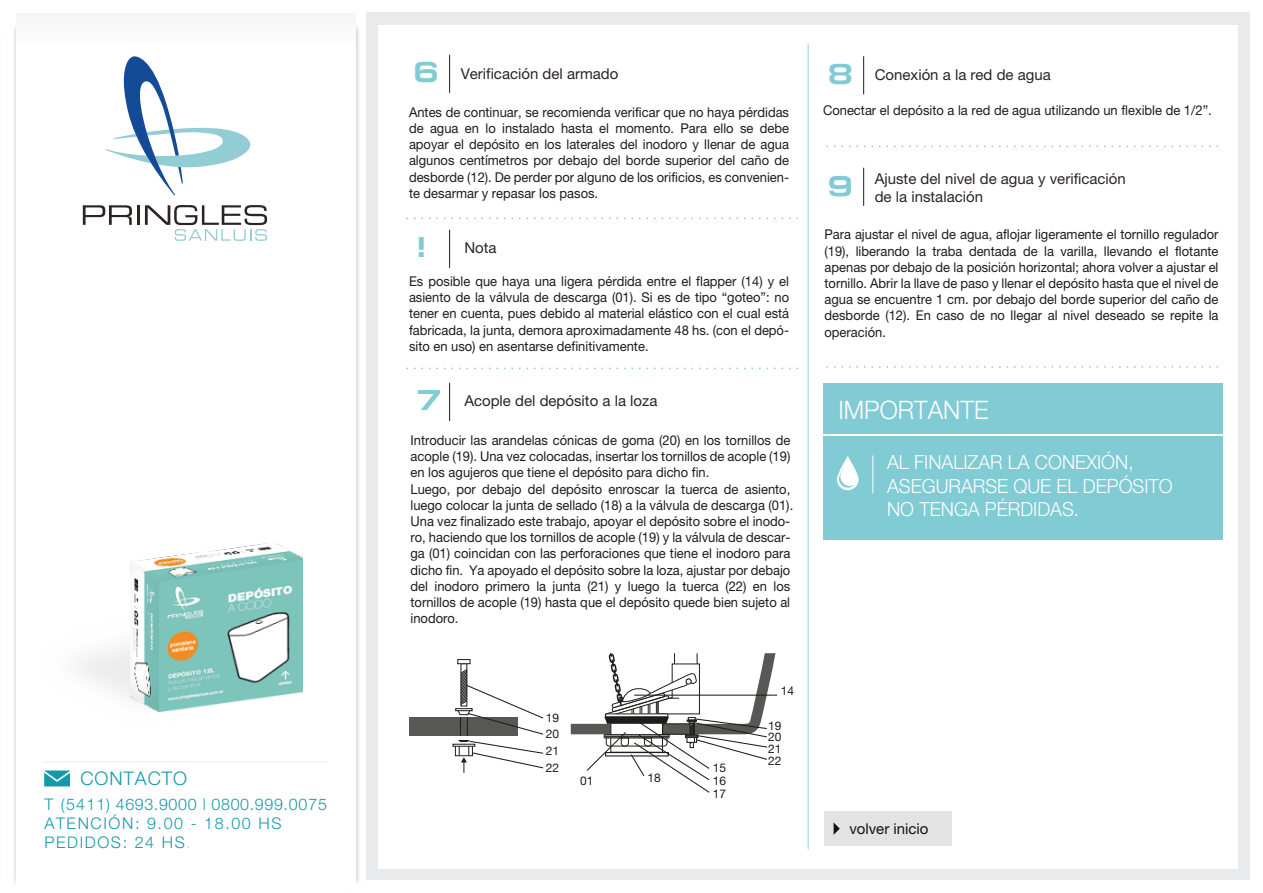
<style>
.page{position:relative;width:1263px;height:893px;background:#fff}
.page>*{position:absolute;margin:0;border:0;box-sizing:border-box;transform-origin:0 0}
.t1{font:700 28.8px "Micro Extended";color:#81cbd4}
.t2{font:300 25.5px "Helvetica Neue";color:#fff;scale:.96 1}
.t3{font:300 19.5px/23.4px "Helvetica Neue";color:#fff;scale:.96 1}
.t4{font:300 18.75px "Helvetica Neue";letter-spacing:.05em;color:#1499aa}
.t5{font:300 16.05px/19.2px "Helvetica Neue";letter-spacing:.1em;color:#1499aa}
.t6{font:15px/18px "Helvetica Neue";color:#2b2423}
.t7{font:15px "Helvetica Neue";color:#111312}
.t8{font:13.5px/16.2px "Helvetica Neue";color:#1d1d1b;text-align:justify;scale:.96 1}
.t9{font:12px/15.8px "Helvetica Neue";color:#1d1d1b}
.t10{font:12px/13.2px "Helvetica Neue";color:#1d1d1b;text-align:justify}
.s1{font-weight:200}
.s2{font-family:"Micro Extended";font-weight:700;font-size:28.8px;color:#81cbd4}
</style>
<div class="page">
<div style="left:366px;top:13px;width:884px;height:867px;background:#e9eaeb"></div>
<img style="left:290px;top:12px;width:121px;height:871px">
<div style="left:312px;top:0;width:44px;height:886px;background:#fff"></div>
<img style="left:14px;top:13px;width:69px;height:870px">
<div style="left:17px;top:0;width:43px;height:886px;background:#fff"></div>
<div style="left:17px;top:14px;width:339px;height:33px;background:#f9f9f9"></div>
<svg style="left:83px;top:205px;width:49px;height:20px"></svg>
<hr style="left:137px;top:205px;width:3px;height:20px;background:#2b2423">
<svg style="left:145px;top:205px;width:122px;height:36px"></svg>
<svg style="left:106px;top:56px;width:145px;height:139px"></svg>
<svg style="left:44px;top:770px;width:26px;height:16px"></svg>
<hr style="left:44px;top:761px;width:284px;height:1px;background:#e9eaeb">
<img style="left:14px;top:558px;width:292px;height:200px">
<img style="left:131px;top:544px;width:171px;height:168px">
<div style="left:378px;top:26px;width:859px;height:843px;background:#fff"></div>
<div style="left:823px;top:436px;width:399px;height:104px;background:#81cbd4"></div>
<div style="left:823px;top:383px;width:399px;height:51px;background:#81cbd4"></div>
<svg style="left:837px;top:456px;width:22px;height:34px"></svg>
<svg style="left:839px;top:466px;width:15px;height:22px"></svg>
<hr style="left:872px;top:455px;width:1px;height:39px;background:#fff">
<hr style="left:863px;top:56px;width:1px;height:38px;background:#1d1d1b">
<hr style="left:863px;top:168px;width:1px;height:38px;background:#1d1d1b">
<hr style="left:449px;top:230px;width:1px;height:38px;background:#1d1d1b">
<hr style="left:449px;top:383px;width:1px;height:38px;background:#1d1d1b">
<hr style="left:449px;top:55px;width:1px;height:38px;background:#1d1d1b">
<hr style="left:808px;top:44px;width:1px;height:805px;background:#92cdd5">
<svg style="left:826px;top:146px;width:392px;height:1px"></svg>
<svg style="left:826px;top:366px;width:392px;height:2px"></svg>
<svg style="left:406px;top:218px;width:392px;height:1px"></svg>
<svg style="left:406px;top:368px;width:392px;height:1px"></svg>
<div style="left:410px;top:717px;width:108px;height:19px;background:#575756"></div>
<div style="left:455px;top:708px;width:18px;height:3px;background:#fff;border:1px solid #1d1d1b"></div>
<div style="left:452px;top:744px;width:23px;height:3px;background:#fff;border:1px solid #1d1d1b"></div>
<svg style="left:460px;top:663px;width:7px;height:43px"></svg>
<svg style="left:457px;top:659px;width:13px;height:5px"></svg>
<svg style="left:456px;top:669px;width:88px;height:104px"></svg>
<svg style="left:570px;top:653px;width:207px;height:140px"></svg>
<div style="left:824px;top:812px;width:128px;height:34px;background:#e3e3e3"></div>
<svg style="left:834px;top:823px;width:6px;height:12px"></svg>
<p class="t4" style="left:80px;top:766px;width:108px">CONTACTO</p>
<p class="t5" style="left:44px;top:794px;width:284px">T (5411) 4693.9000 | 0800.999.0075<br>ATENCIÓN: 9.00 - 18.00 HS<br>PEDIDOS: 24 HS<span class="s1">.</span></p>
<p class="t6" style="left:414px;top:64px;width:206px"><span class="s2">6</span> Verificación del armado</p>
<p class="t8" style="left:409px;top:104px;width:397px">Antes de continuar, se recomienda verificar que no haya pérdidas de agua en lo instalado hasta el momento. Para ello se debe apoyar el depósito en los laterales del inodoro y llenar de agua algunos centímetros por debajo del borde superior del caño de desborde (12). De perder por alguno de los orificios, es convenien&shy;te desarmar y repasar los pasos.</p>
<p class="t1" style="left:416px;top:222px;width:11px">!</p>
<p class="t6" style="left:464px;top:239px;width:34px">Nota</p>
<p class="t8" style="left:409px;top:273px;width:397px">Es posible que haya una ligera pérdida entre el flapper (14) y el asiento de la válvula de descarga (01). Si es de tipo “goteo”: no tener en cuenta, pues debido al material elástico con el cual está fabricada, la junta, demora aproximadamente 48 hs. (con el depó&shy;sito en uso) en asentarse definitivamente.</p>
<p class="t6" style="left:416px;top:392px;width:242px"><span class="s2">7</span> Acople del depósito a la loza</p>
<p class="t8" style="left:410px;top:432px;width:400px;text-align:left">Introducir las arandelas cónicas de goma (20) en los tornillos de acople (19). Una vez colocadas, insertar los tornillos de acople (19) en los agujeros que tiene el depósito para dicho fin.<br>Luego, por debajo del depósito enroscar la tuerca de asiento, luego colocar la junta de sellado (18) a la válvula de descarga (01).<br>Una vez finalizado este trabajo, apoyar el depósito sobre el inodo&shy;ro, haciendo que los tornillos de acople (19) y la válvula de descar&shy;ga (01) coincidan con las perforaciones que tiene el inodoro para dicho fin. Ya apoyado el depósito sobre la loza, ajustar por debajo del inodoro primero la junta (21) y luego la tuerca (22) en los tornillos de acople (19) hasta que el depósito quede bien sujeto al inodoro.</p>
<p class="t9" style="left:546px;top:709px;width:15px">19<br>20</p>
<p class="t9" style="left:546px;top:759px;width:15px">22</p>
<p class="t9" style="left:546px;top:742px;width:15px">21</p>
<p class="t10" style="left:580px;top:774px;width:15px">01</p>
<p class="t10" style="left:648px;top:771px;width:15px">18</p>
<p class="t10" style="left:713px;top:761px;width:15px">15<br>16<br>17</p>
<p class="t10" style="left:781px;top:684px;width:15px">14</p>
<p class="t9" style="left:768px;top:719px;width:15px;line-height:11.7px">19<br>20</p>
<p class="t9" style="left:768px;top:752px;width:15px">22</p>
<p class="t9" style="left:768px;top:740px;width:15px">21</p>
<p class="t6" style="left:828px;top:66px;width:224px"><span class="s2">8</span> Conexión a la red de agua</p>
<p class="t8" style="left:823px;top:102px;width:406px">Conectar el depósito a la red de agua utilizando un flexible de 1/2”.</p>
<p class="t6" style="left:828px;top:170px;width:300px;text-indent:47px">Ajuste del nivel de agua y verificación<br><sup>9</sup> de la instalación</p>
<p class="t8" style="left:824px;top:226px;width:412px">Para ajustar el nivel de agua, aflojar ligeramente el tornillo regulador (19), liberando la traba dentada de la varilla, llevando el flotante apenas por debajo de la posición horizontal; ahora volver a ajustar el tornillo. Abrir la llave de paso y llenar el depósito hasta que el nivel de agua se encuentre 1 cm. por debajo del borde superior del caño de desborde (12). En caso de no llegar al nivel deseado se repite la operación.</p>
<p class="t2" style="left:838px;top:394px;width:158px">IMPORTANTE</p>
<p class="t3" style="left:887px;top:450px;width:299px">AL FINALIZAR LA CONEXIÓN,<br>ASEGURARSE QUE EL DEPÓSITO<br>NO TENGA PÉRDIDAS.</p>
<p class="t7" style="left:849px;top:820px;width:81px">volver inicio</p>
</div>
